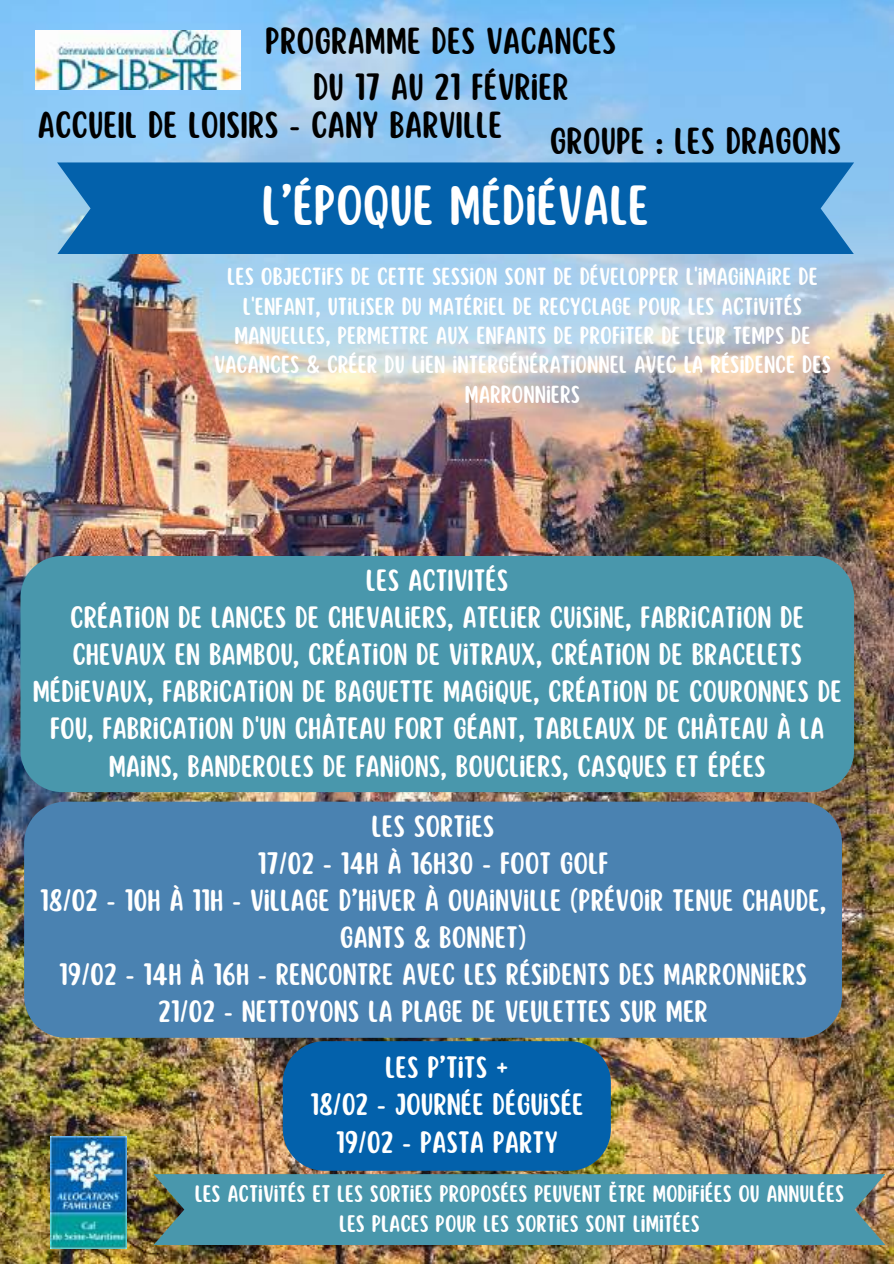
<style>
.page{position:relative;width:894px;height:1264px;background:#fff}
.page>*{position:absolute;margin:0;border:0;box-sizing:border-box;transform-origin:0 0}
.t1{font:49.5px "Scripter";color:#fff}
.t2{font:33px/46.2px "Scripter";color:#000;text-align:center}
.t3{font:27px/37.2px "Scripter";color:#fff;text-align:center}
.t4{font:21.6px/29.2px "Scripter";color:#fff;text-align:center}
.t5{font:21px/29.2px "Scripter";color:#fff;text-align:center}
</style>
<div class="page">
<img style="left:0;top:0;width:893px;height:1263px">
<div style="left:24px;top:801px;width:817px;height:236px;background:#4a82b1"></div>
<div style="left:20px;top:556px;width:833px;height:236px;background:#4997ac"></div>
<div style="left:153px;top:1174px;width:732px;height:70px;background:#4997ac"></div>
<img style="left:35px;top:31px;width:205px;height:58px">
<img style="left:50px;top:1136px;width:77px;height:112px">
<div style="left:57px;top:162px;width:796px;height:92px;background:#0361ab"></div>
<div style="left:283px;top:1041px;width:327px;height:129px;background:#0361ab"></div>
<p class="t2" style="left:265px;top:20px;width:352px">PROGRAMME DES VACANCES<br>DU 17 AU 21 FÉVRIER</p>
<p class="t2" style="left:549px;top:120px;width:293px">GROUPE : LES DRAGONS</p>
<p class="t2" style="left:38px;top:103px;width:466px">ACCUEIL DE LOISIRS - CANY BARVILLE</p>
<h1 class="t1" style="left:262px;top:181px;width:389px">L’ÉPOQUE MÉDIÉVALE</h1>
<p class="t4" style="left:214px;top:263px;width:618px">LES OBJECTIFS DE CETTE SESSION SONT DE DÉVELOPPER L'IMAGINAIRE DE L'ENFANT, UTILISER DU MATÉRIEL DE RECYCLAGE POUR LES ACTIVITÉS MANUELLES, PERMETTRE AUX ENFANTS DE PROFITER DE LEUR TEMPS DE VACANCES &amp; CRÉER DU LIEN INTERGÉNÉRATIONNEL AVEC LA RÉSIDENCE DES MARRONNIERS</p>
<p class="t3" style="left:33px;top:562px;width:810px">LES ACTIVITÉS<br>CRÉATION DE LANCES DE CHEVALIERS, ATELIER CUISINE, FABRICATION DE CHEVAUX EN BAMBOU, CRÉATION DE VITRAUX, CRÉATION DE BRACELETS MÉDIEVAUX, FABRICATION DE BAGUETTE MAGIQUE, CRÉATION DE COURONNES DE FOU, FABRICATION D'UN CHÂTEAU FORT GÉANT, TABLEAUX DE CHÂTEAU À LA MAINS, BANDEROLES DE FANIONS, BOUCLIERS, CASQUES ET ÉPÉES</p>
<p class="t3" style="left:40px;top:808px;width:788px">LES SORTIES<br>17/02 - 14H À 16H30 - FOOT GOLF<br>18/02 - 10H À 11H - VILLAGE D’HIVER À OUAINVILLE (PRÉVOIR TENUE CHAUDE, GANTS &amp; BONNET)<br>19/02 - 14H À 16H - RENCONTRE AVEC LES RÉSIDENTS DES MARRONNIERS 21/02 - NETTOYONS LA PLAGE DE VEULETTES SUR MER</p>
<p class="t3" style="left:310px;top:1050px;width:275px">LES P’TITS +<br>18/02 - JOURNÉE DÉGUISÉE<br>19/02 - PASTA PARTY</p>
<p class="t5" style="left:195px;top:1180px;width:650px">LES ACTIVITÉS ET LES SORTIES PROPOSÉES PEUVENT ÊTRE MODIFIÉES OU ANNULÉES<br>LES PLACES POUR LES SORTIES SONT LIMITÉES</p>
</div>
